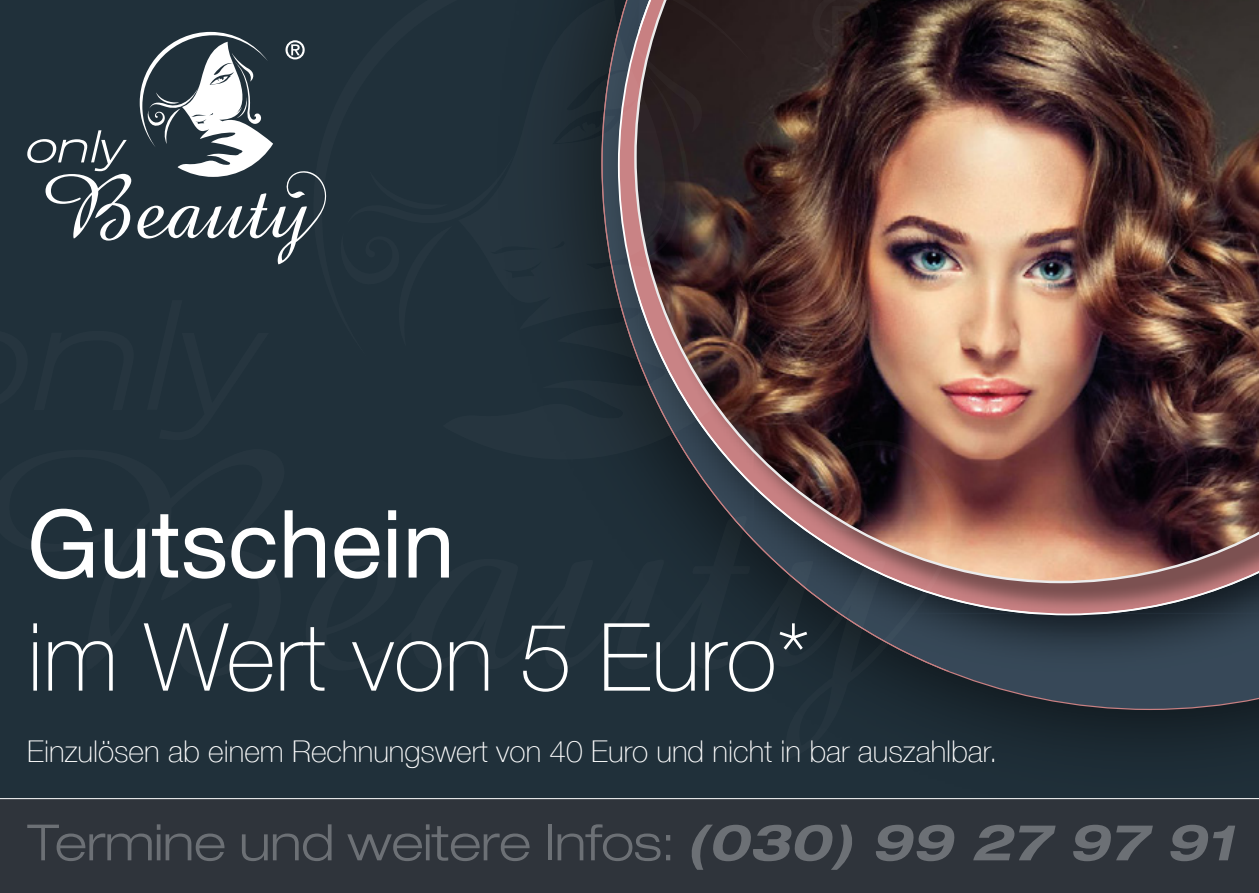
<style>
.page{position:relative;width:1259px;height:893px;background:#20303a}
.page>*{position:absolute;margin:0;border:0;box-sizing:border-box;transform-origin:0 0}
.t1{font:100 94.2px "Helvetica Neue LT Com";color:#fff}
.t2{font:94.2px "Helvetica Neue LT Com";color:#fff}
.t3{font:100 30px "Helvetica Neue LT Com";color:#fff}
</style>
<div class="page">
<svg style="left:951px;top:671px;width:308px;height:39px;background:#33404e"></svg>
<img style="left:951px;top:615px;width:308px;height:56px">
<img style="left:951px;top:583px;width:308px;height:31px">
<img style="left:770px;top:0;width:489px;height:583px">
<div style="left:0;top:798px;width:1259px;height:95px;background:#2f343b"></div>
<svg style="left:27px;top:824px;width:133px;height:37px"></svg>
<svg style="left:166px;top:833px;width:58px;height:28px"></svg>
<svg style="left:242px;top:824px;width:89px;height:37px"></svg>
<svg style="left:347px;top:824px;width:182px;height:37px"></svg>
<hr style="left:548px;top:825px;width:3px;height:35px;background:#fff">
<svg style="left:557px;top:824px;width:103px;height:37px"></svg>
<svg style="left:666px;top:855px;width:4px;height:5px"></svg>
<svg style="left:666px;top:835px;width:4px;height:5px"></svg>
<svg style="left:690px;top:825px;width:163px;height:45px"></svg>
<svg style="left:875px;top:825px;width:81px;height:36px"></svg>
<svg style="left:973px;top:825px;width:82px;height:35px"></svg>
<svg style="left:1072px;top:825px;width:81px;height:36px"></svg>
<svg style="left:1169px;top:825px;width:66px;height:36px"></svg>
<svg style="left:516px;top:0;width:254px;height:428px"></svg>
<svg style="left:516px;top:0;width:236px;height:359px"></svg>
<svg style="left:628px;top:35px;width:104px;height:247px;background:#473435"></svg>
<svg style="left:555px;top:115px;width:60px;height:28px"></svg>
<svg style="left:27px;top:32px;width:489px;height:396px"></svg>
<svg style="left:469px;top:428px;width:482px;height:330px"></svg>
<svg style="left:812px;top:0;width:66px;height:58px;background:#261b1b"></svg>
<h1 class="t2" style="left:27px;top:486px;width:429px">Gutschein</h1>
<h1 class="t1" style="left:27px;top:601px;width:784px">im Wert von 5 Euro*</h1>
<p class="t3" style="left:27px;top:734px;width:971px">Einzulösen ab einem Rechnungswert von 40 Euro und nicht in bar auszahlbar.</p>
</div>
